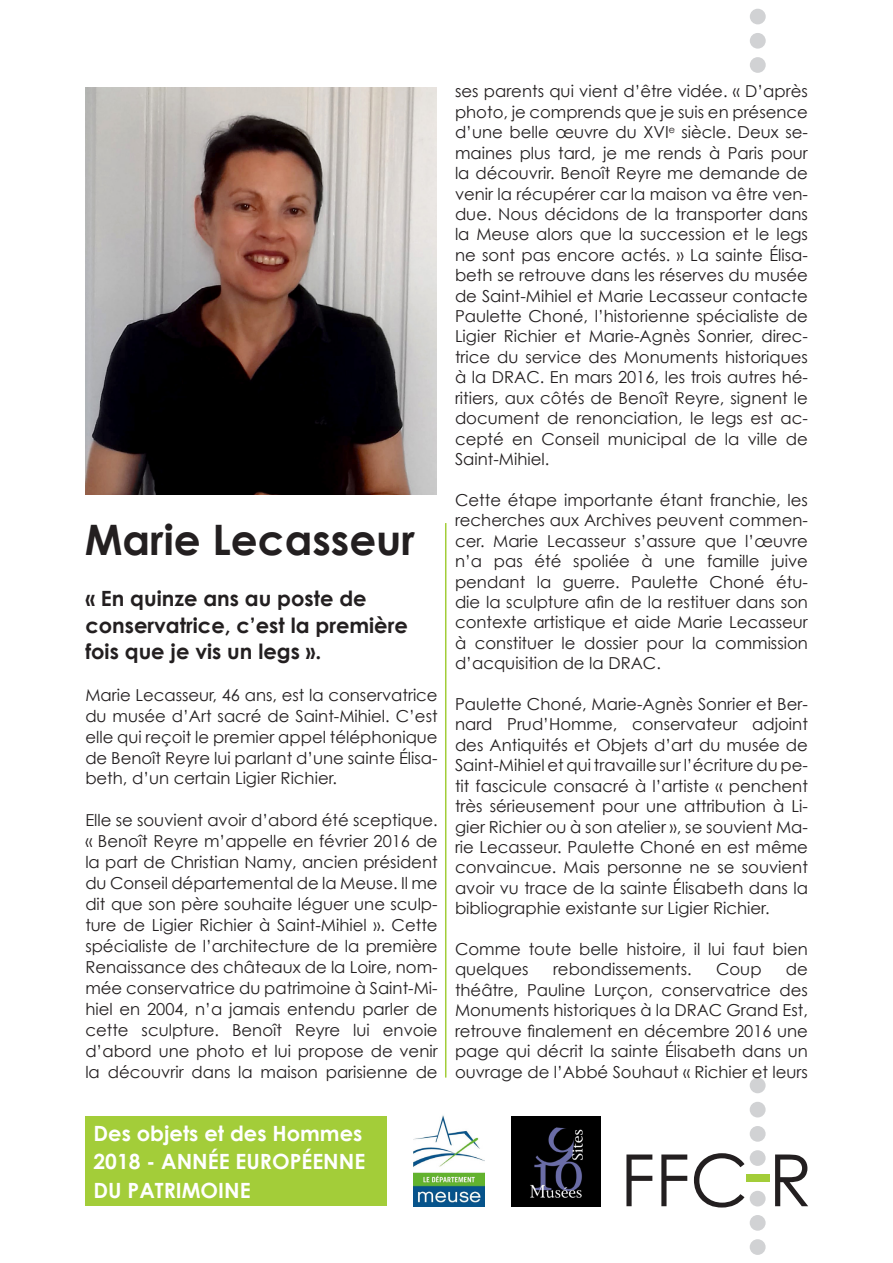
<style>
.page{position:relative;width:893px;height:1263px;background:#fff}
.page>*{position:absolute;margin:0;border:0;box-sizing:border-box;transform-origin:0 0}
.t1{font:72px "Century Gothic";color:#231f20}
.Titre_article{font:700 42px "Century Gothic";color:#231f20}
.Soustitre_article{font:700 21px/26.2px "Century Gothic";color:#231f20}
.t2{font:700 21px/28.5px "Century Gothic";color:#fff}
.Texte_article{font:16.5px/20.4px "Century Gothic";color:#231f20;text-align:justify}
</style>
<div class="page">
<div style="left:746px;top:1174px;width:24px;height:8px;background:#a3cd39"></div>
<div style="left:750px;top:1077px;width:16px;height:16px;background:#d1d2d4;border-radius:50%"></div>
<div style="left:750px;top:1191px;width:16px;height:15px;background:#d1d2d4;border-radius:50%"></div>
<div style="left:750px;top:1126px;width:16px;height:16px;background:#d1d2d4;border-radius:50%"></div>
<div style="left:750px;top:1239px;width:16px;height:16px;background:#d1d2d4;border-radius:50%"></div>
<div style="left:750px;top:1150px;width:16px;height:16px;background:#d1d2d4;border-radius:50%"></div>
<div style="left:750px;top:1102px;width:16px;height:15px;background:#d1d2d4;border-radius:50%"></div>
<div style="left:750px;top:1215px;width:16px;height:16px;background:#d1d2d4;border-radius:50%"></div>
<img style="left:414px;top:1115px;width:71px;height:91px">
<img style="left:511px;top:1116px;width:90px;height:90px">
<div style="left:85px;top:1116px;width:302px;height:90px;background:#a3cd39"></div>
<div style="left:750px;top:33px;width:16px;height:16px;background:#d1d2d4;border-radius:50%"></div>
<div style="left:750px;top:9px;width:16px;height:15px;background:#d1d2d4;border-radius:50%"></div>
<div style="left:750px;top:57px;width:16px;height:16px;background:#d1d2d4;border-radius:50%"></div>
<hr style="left:445px;top:523px;width:1px;height:554px;background:#a3cd39">
<img style="left:85px;top:87px;width:351px;height:407px">
<p class="Titre_article" style="left:85px;top:513px;width:332px">Marie Lecasseur</p>
<p class="Soustitre_article" style="left:85px;top:585px;width:324px">« En quinze ans au poste de conservatrice, c’est la première fois que je vis un legs ».</p>
<p class="Texte_article" style="left:85px;top:684px;width:354px;line-height:21px">Marie Lecasseur, 46 ans, est la conservatrice du musée d’Art sacré de Saint-Mihiel. C’est elle qui reçoit le premier appel téléphonique de Benoît Reyre lui parlant d’une sainte Élisa&shy;beth, d’un certain Ligier Richier.</p>
<p class="Texte_article" style="left:85px;top:810px;width:354px;line-height:21px">Elle se souvient avoir d’abord été sceptique. « Benoît Reyre m’appelle en février 2016 de la part de Christian Namy, ancien président du Conseil départemental de la Meuse. Il me dit que son père souhaite léguer une sculp&shy;ture de Ligier Richier à Saint-Mihiel ». Cette spécialiste de l’architecture de la première Renaissance des châteaux de la Loire, nom&shy;mée conservatrice du patrimoine à Saint-Mi&shy;hiel en 2004, n’a jamais entendu parler de cette sculpture. Benoît Reyre lui envoie d’abord une photo et lui propose de venir la découvrir dans la maison parisienne de</p>
<p class="Texte_article" style="left:455px;top:81px;width:354px">ses parents qui vient d’être vidée. « D’après photo, je comprends que je suis en présence d’une belle œuvre du XVI<sup>e</sup> siècle. Deux se&shy;maines plus tard, je me rends à Paris pour la découvrir. Benoît Reyre me demande de venir la récupérer car la maison va être ven&shy;due. Nous décidons de la transporter dans la Meuse alors que la succession et le legs ne sont pas encore actés. » La sainte Élisa&shy;beth se retrouve dans les réserves du musée de Saint-Mihiel et Marie Lecasseur contacte Paulette Choné, l’historienne spécialiste de Ligier Richier et Marie-Agnès Sonrier, direc&shy;trice du service des Monuments historiques à la DRAC. En mars 2016, les trois autres hé&shy;ritiers, aux côtés de Benoît Reyre, signent le document de renonciation, le legs est ac&shy;cepté en Conseil municipal de la ville de Saint-Mihiel.</p>
<p class="Texte_article" style="left:455px;top:489px;width:354px">Cette étape importante étant franchie, les recherches aux Archives peuvent commen&shy;cer. Marie Lecasseur s’assure que l’œuvre n’a pas été spoliée à une famille juive pendant la guerre. Paulette Choné étu&shy;die la sculpture afin de la restituer dans son contexte artistique et aide Marie Lecasseur à constituer le dossier pour la commission d’acquisition de la DRAC.</p>
<p class="Texte_article" style="left:455px;top:694px;width:354px">Paulette Choné, Marie-Agnès Sonrier et Ber&shy;nard Prud’Homme, conservateur adjoint des Antiquités et Objets d’art du musée de Saint-Mihiel et qui travaille sur l’écriture du pe&shy;tit fascicule consacré à l’artiste « penchent très sérieusement pour une attribution à Li&shy;gier Richier ou à son atelier », se souvient Ma&shy;rie Lecasseur. Paulette Choné en est même convaincue. Mais personne ne se souvient avoir vu trace de la sainte Élisabeth dans la bibliographie existante sur Ligier Richier.</p>
<p class="Texte_article" style="left:455px;top:939px;width:354px">Comme toute belle histoire, il lui faut bien quelques</p>
<p class="Texte_article" style="left:553px;top:959px;width:140px">rebondissements.</p>
<p class="Texte_article" style="left:716px;top:959px;width:47px">Coup</p>
<p class="Texte_article" style="left:455px;top:959px;width:354px;text-indent:331px">de théâtre, Pauline Lurçon, conservatrice des Monuments historiques à la DRAC Grand Est, retrouve finalement en décembre 2016 une page qui décrit la sainte Élisabeth dans un ouvrage de l’Abbé Souhaut « Richier et leurs</p>
<p class="t2" style="left:94px;top:1118px;width:273px">Des objets et des Hommes<br>2018 - ANNÉE EUROPÉENNE<br>DU PATRIMOINE</p>
<h1 class="t1" style="left:620px;top:1136px;width:194px">FFC R</h1>
</div>
